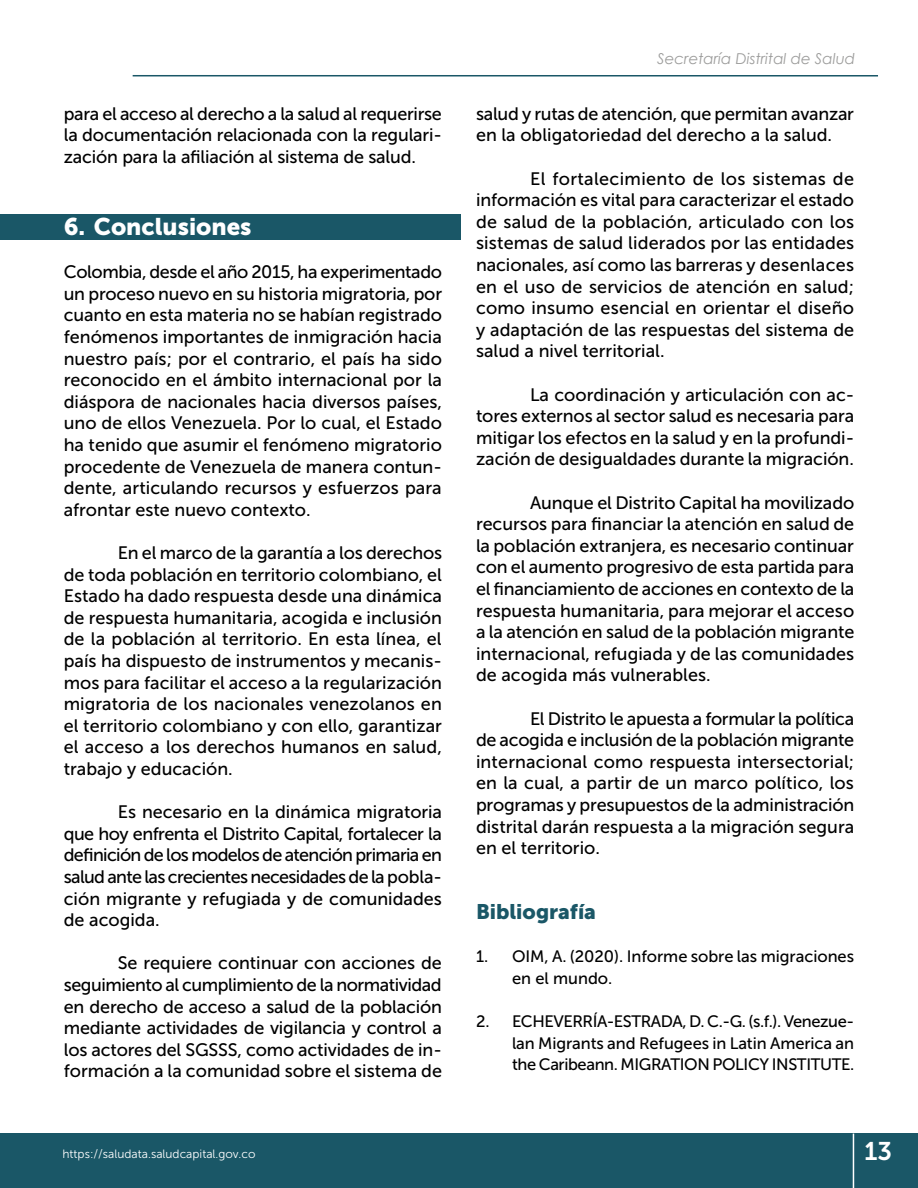
<style>
.page{position:relative;width:918px;height:1188px;background:#fff}
.page>*{position:absolute;margin:0;border:0;box-sizing:border-box;transform-origin:0 0}
.t1{font:25.5px "Museo Sans 700";color:#fff}
.t2{font:24px "Museo Sans 900";color:#fff}
.t3{font:21px "Museo Sans 900";color:#1a5767}
.t4{font:18px/21.6px "Museo Sans 500";color:#000;text-align:justify}
.t5{font:16.5px/21.6px "Museo Sans 500";letter-spacing:-.005em;color:#000}
.t6{font:italic 15px "Century Gothic";color:#9d9d9c}
.t7{font:12px "Museo Sans 300";color:#fff}
</style>
<div class="page">
<div style="left:0;top:1134px;width:918px;height:54px;background:#1a5767"></div>
<hr style="left:133px;top:75px;width:745px;height:2px;background:#1a5767">
<hr style="left:853px;top:1134px;width:1px;height:54px;background:#fff">
<div style="left:0;top:214px;width:461px;height:26px;background:#1a5767"></div>
<p class="t4" style="left:64px;top:103px;width:380px">para el acceso al derecho a la salud al requerirse la documentación relacionada con la regulari&shy;zación para la afiliación al sistema de salud.</p>
<h2 class="t2" style="left:64px;top:213px;width:189px">6. Conclusiones</h2>
<p class="t4" style="left:64px;top:261px;width:380px">Colombia, desde el año 2015, ha experimentado un proceso nuevo en su historia migratoria, por cuanto en esta materia no se habían registrado fenómenos importantes de inmigración hacia nuestro país; por el contrario, el país ha sido reconocido en el ámbito internacional por la diáspora de nacionales hacia diversos países, uno de ellos Venezuela. Por lo cual, el Estado ha tenido que asumir el fenómeno migratorio procedente de Venezuela de manera contun&shy;dente, articulando recursos y esfuerzos para afrontar este nuevo contexto.</p>
<p class="t4" style="left:64px;top:542px;width:380px;text-indent:54px">En el marco de la garantía a los derechos de toda población en territorio colombiano, el Estado ha dado respuesta desde una dinámica de respuesta humanitaria, acogida e inclusión de la población al territorio. En esta línea, el país ha dispuesto de instrumentos y mecanis&shy;mos para facilitar el acceso a la regularización migratoria de los nacionales venezolanos en el territorio colombiano y con ello, garantizar el acceso a los derechos humanos en salud, trabajo y educación.</p>
<p class="t4" style="left:64px;top:801px;width:380px;text-indent:54px">Es necesario en la dinámica migratoria que hoy enfrenta el Distrito Capital, fortalecer la definición de los modelos de atención primaria en salud ante las crecientes necesidades de la pobla&shy;ción migrante y refugiada y de comunidades de acogida.</p>
<p class="t4" style="left:64px;top:952px;width:380px;text-indent:54px">Se requiere continuar con acciones de seguimiento al cumplimiento de la normatividad en derecho de acceso a salud de la población mediante actividades de vigilancia y control a los actores del SGSSS, como actividades de in&shy;formación a la comunidad sobre el sistema de</p>
<p class="t6" style="left:657px;top:48px;width:199px">Secretaría Distrital de Salud</p>
<p class="t4" style="left:476px;top:103px;width:380px">salud y rutas de atención, que permitan avanzar en la obligatoriedad del derecho a la salud.</p>
<p class="t4" style="left:476px;top:168px;width:380px;text-indent:54px">El fortalecimiento de los sistemas de información es vital para caracterizar el estado de salud de la población, articulado con los sistemas de salud liderados por las entidades nacionales, así como las barreras y desenlaces en el uso de servicios de atención en salud; como insumo esencial en orientar el diseño y adaptación de las respuestas del sistema de salud a nivel territorial.</p>
<p class="t4" style="left:476px;top:384px;width:380px;text-indent:54px">La coordinación y articulación con ac&shy;tores externos al sector salud es necesaria para mitigar los efectos en la salud y en la profundi&shy;zación de desigualdades durante la migración.</p>
<p class="t4" style="left:476px;top:492px;width:380px;text-indent:54px">Aunque el Distrito Capital ha movilizado recursos para financiar la atención en salud de la población extranjera, es necesario continuar con el aumento progresivo de esta partida para el financiamiento de acciones en contexto de la respuesta humanitaria, para mejorar el acceso a la atención en salud de la población migrante internacional, refugiada y de las comunidades de acogida más vulnerables.</p>
<p class="t4" style="left:476px;top:708px;width:380px;text-indent:54px">El Distrito le apuesta a formular la política de acogida e inclusión de la población migrante internacional como respuesta intersectorial; en la cual, a partir de un marco político, los programas y presupuestos de la administración distrital darán respuesta a la migración segura en el territorio.</p>
<p class="t3" style="left:476px;top:900px;width:122px">Bibliografía</p>
<p class="t5" style="left:512px;top:946px;width:344px;text-indent:-36px">1. OIM, A. (2020). Informe sobre las migraciones en el mundo.</p>
<p class="t5" style="left:512px;top:1011px;width:344px;text-align:justify;text-indent:-36px">2. ECHEVERRÍA-ESTRADA, D. C.-G. (s.f.). Venezue&shy;lan Migrants and Refugees in Latin America an the Caribeann. MIGRATION POLICY INSTITUTE.</p>
<p class="t7" style="left:63px;top:1147px;width:195px">https://saludata.saludcapital.gov.co</p>
<h1 class="t1" style="left:865px;top:1137px;width:29px">13</h1>
</div>
